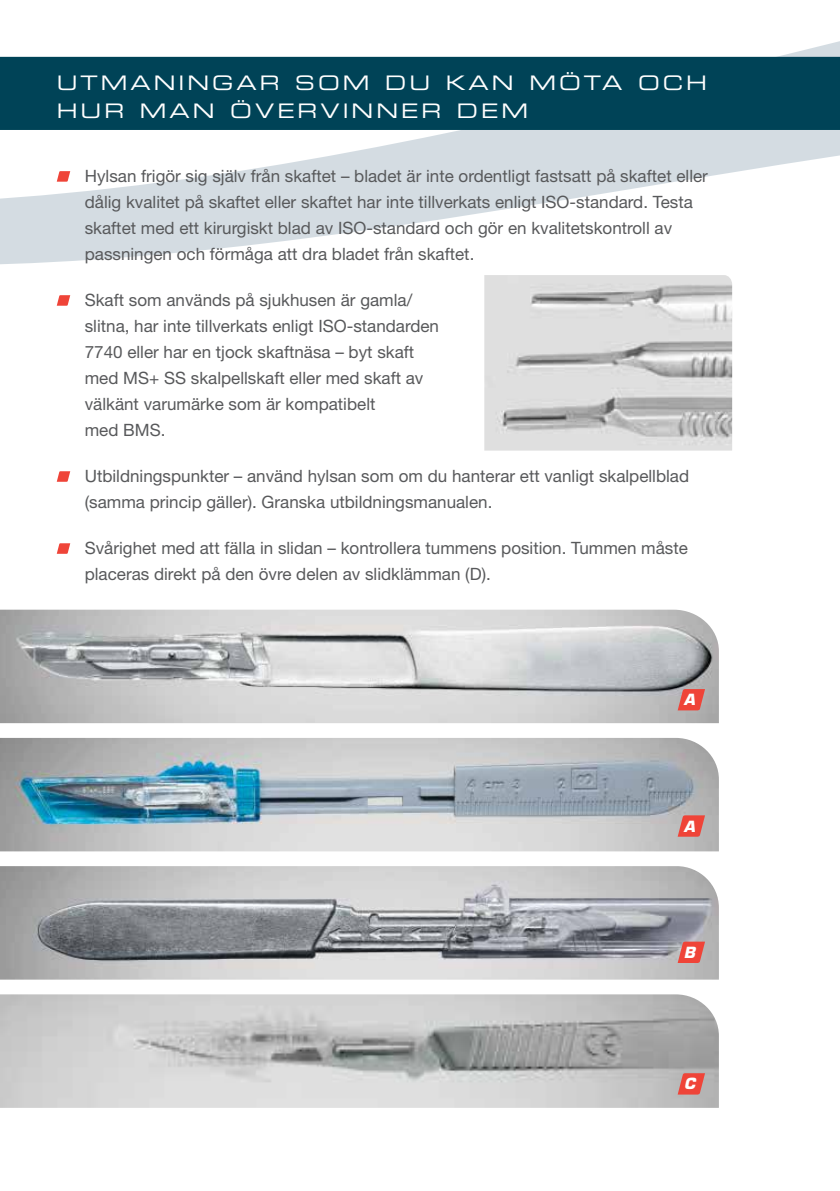
<style>
.page{position:relative;width:840px;height:1191px;background:#fff}
.page>*{position:absolute;margin:0;border:0;box-sizing:border-box;transform-origin:0 0}
.t1{font:20px/28px "Eurostile Extended Two";letter-spacing:.15em;color:#fff}
.t2{font:17px/26px "Helvetica Neue";color:#58595b}
.t3{font:italic 700 15px "Eurostile";color:#fff}
</style>
<div class="page">
<svg style="left:0;top:41px;width:839px;height:303px"></svg>
<svg style="left:57px;top:171px;width:13px;height:11px"></svg>
<svg style="left:57px;top:295px;width:13px;height:11px"></svg>
<svg style="left:57px;top:471px;width:13px;height:11px"></svg>
<svg style="left:57px;top:543px;width:13px;height:11px"></svg>
<img style="left:484px;top:275px;width:247px;height:175px">
<div style="left:0;top:57px;width:839px;height:73px;background:#004357"></div>
<img style="left:0;top:609px;width:718px;height:114px">
<svg style="left:677px;top:689px;width:27px;height:21px"></svg>
<img style="left:0;top:738px;width:718px;height:113px">
<svg style="left:677px;top:815px;width:27px;height:21px"></svg>
<img style="left:0;top:866px;width:718px;height:113px">
<svg style="left:677px;top:941px;width:27px;height:22px"></svg>
<img style="left:0;top:994px;width:718px;height:113px">
<svg style="left:677px;top:1073px;width:27px;height:21px"></svg>
<p class="t1" style="left:57px;top:69px;width:651px">UTMANINGAR SOM DU KAN MÖTA OCH<br>HUR MAN ÖVERVINNER DEM</p>
<p class="t2" style="left:85px;top:162px;width:624px">Hylsan frigör sig själv från skaftet – bladet är inte ordentligt fastsatt på skaftet eller dålig kvalitet på skaftet eller skaftet har inte tillverkats enligt ISO-standard. Testa skaftet med ett kirurgiskt blad av ISO-standard och gör en kvalitetskontroll av passningen och förmåga att dra bladet från skaftet.</p>
<p class="t2" style="left:85px;top:286px;width:355px">Skaft som används på sjukhusen är gamla/ slitna, har inte tillverkats enligt ISO-standarden 7740 eller har en tjock skaftnäsa – byt skaft med MS+ SS skalpellskaft eller med skaft av välkänt varumärke som är kompatibelt<br>med BMS.</p>
<p class="t2" style="left:85px;top:462px;width:605px">Utbildningspunkter – använd hylsan som om du hanterar ett vanligt skalpellblad (samma princip gäller). Granska utbildningsmanualen.</p>
<p class="t2" style="left:85px;top:534px;width:604px">Svårighet med att fälla in slidan – kontrollera tummens position. Tummen måste placeras direkt på den övre delen av slidklämman (D).</p>
<p class="t3" style="left:683px;top:690px;width:13px">A</p>
<p class="t3" style="left:683px;top:816px;width:13px">A</p>
<p class="t3" style="left:683px;top:943px;width:13px">B</p>
<p class="t3" style="left:683px;top:1074px;width:12px">C</p>
</div>
